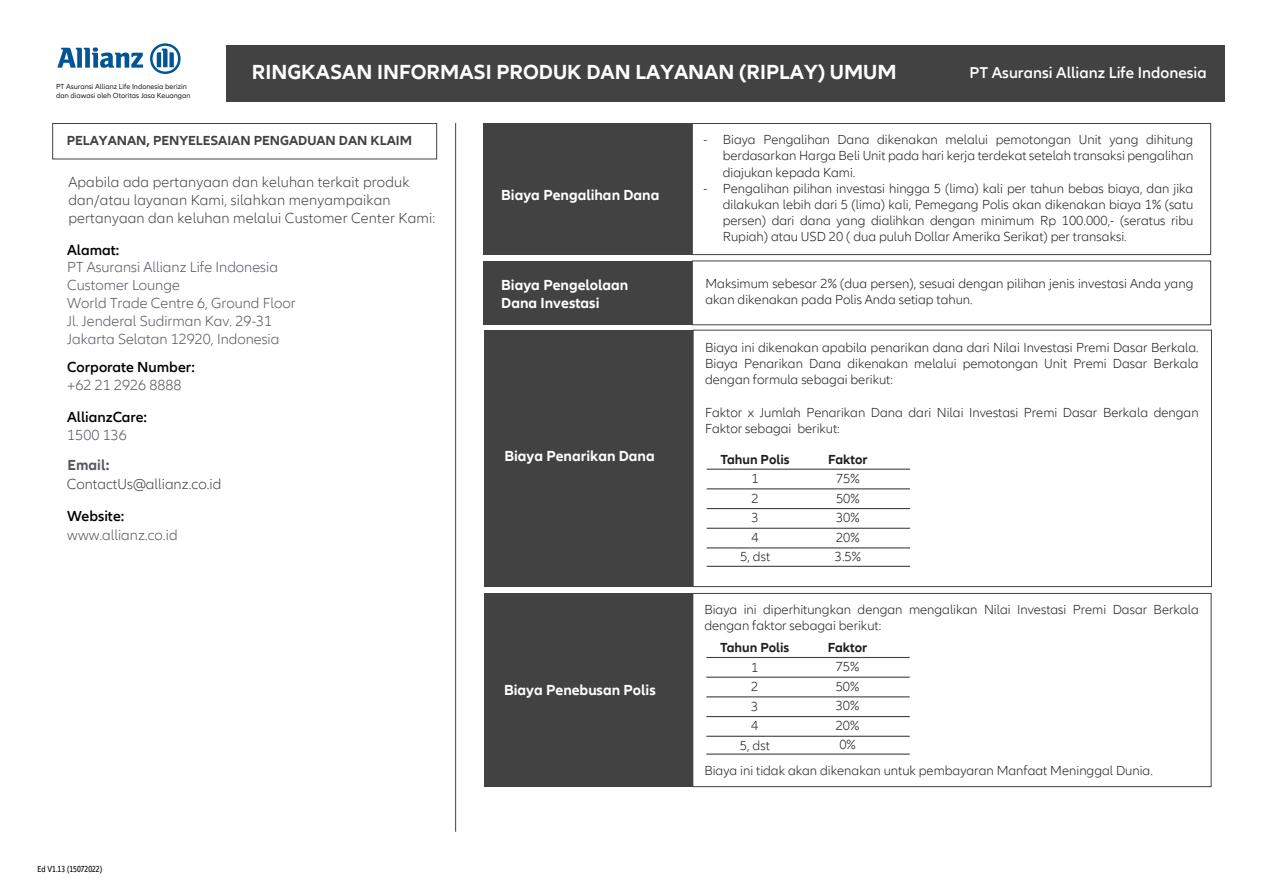
<style>
.page{position:relative;width:1263px;height:893px;background:#fff}
.page>*{position:absolute;margin:0;border:0;box-sizing:border-box;transform-origin:0 0}
.t1{font:700 21px "Allianz Neo";color:#fff}
.t2{font:600 16.2px "Allianz Neo";color:#fff}
.t3{font:300 15px/18px "Allianz Neo";color:#595663}
.t4{font:300 15px/18px "Allianz Neo";letter-spacing:.01em;color:#424242}
.t5{font:700 15px/18px "Allianz Neo";color:#fff}
.t6{font:600 15px "Allianz Neo";color:#000}
.t7{font:700 15px "Allianz Neo";color:#595663}
.t8{font:300 13.5px/19.5px "Allianz Neo";color:#231f20}
.t9{font:700 13.5px "Allianz Neo";color:#424242}
.t10{font:700 13.5px "Allianz Neo";color:#231f20}
.t11{font:condensed 9px "Allianz Neo";color:#000}
.t12{font:7.5px/9px "Allianz Neo";color:#231f20}
</style>
<div class="page">
<div style="left:52px;top:123px;width:385px;height:36px;border:1px solid #424242"></div>
<svg style="left:57px;top:47px;width:86px;height:21px"></svg>
<svg style="left:150px;top:43px;width:31px;height:31px"></svg>
<div style="left:484px;top:124px;width:208px;height:131px;background:#424242"></div>
<div style="left:692px;top:123px;width:519px;height:132px;border:1px solid #424242"></div>
<div style="left:484px;top:261px;width:208px;height:64px;background:#424242"></div>
<div style="left:692px;top:261px;width:519px;height:64px;border:1px solid #424242"></div>
<div style="left:484px;top:330px;width:209px;height:257px;background:#424242"></div>
<div style="left:693px;top:330px;width:519px;height:257px;border:1px solid #424242"></div>
<hr style="left:707px;top:469px;width:203px;height:1px;background:#424242">
<hr style="left:707px;top:488px;width:203px;height:1px;background:#424242">
<hr style="left:707px;top:508px;width:203px;height:1px;background:#424242">
<hr style="left:707px;top:528px;width:203px;height:1px;background:#424242">
<hr style="left:707px;top:547px;width:203px;height:1px;background:#424242">
<hr style="left:707px;top:566px;width:203px;height:1px;background:#424242">
<div style="left:484px;top:593px;width:209px;height:194px;background:#424242"></div>
<div style="left:692px;top:593px;width:519px;height:194px;border:1px solid #424242"></div>
<hr style="left:706px;top:657px;width:204px;height:1px;background:#424242">
<hr style="left:706px;top:677px;width:204px;height:1px;background:#424242">
<hr style="left:706px;top:696px;width:204px;height:1px;background:#424242">
<hr style="left:706px;top:716px;width:204px;height:1px;background:#424242">
<hr style="left:706px;top:736px;width:204px;height:1px;background:#424242">
<hr style="left:706px;top:753px;width:204px;height:2px;background:#424242">
<div style="left:226px;top:46px;width:999px;height:56px;background:#424242"></div>
<hr style="left:455px;top:123px;width:1px;height:709px;background:#424242">
<p class="t12" style="left:56px;top:82px;width:136px">PT Asuransi Allianz Life Indonesia berizin dan diawasi oleh Otoritas Jasa Keuangan</p>
<h1 class="t1" style="left:252px;top:60px;width:646px">RINGKASAN INFORMASI PRODUK DAN LAYANAN (RIPLAY) UMUM</h1>
<p class="t2" style="left:969px;top:63px;width:239px">PT Asuransi Allianz Life Indonesia</p>
<p class="t9" style="left:67px;top:132px;width:347px">PELAYANAN, PENYELESAIAN PENGADUAN DAN KLAIM</p>
<p class="t4" style="left:68px;top:173px;width:368px">Apabila ada pertanyaan dan keluhan terkait produk dan/atau layanan Kami, silahkan menyampaikan pertanyaan dan keluhan melalui Customer Center Kami:</p>
<p class="t6" style="left:67px;top:242px;width:53px">Alamat:</p>
<p class="t3" style="left:67px;top:258px;width:230px">PT Asuransi Allianz Life Indonesia<br>Customer Lounge<br>World Trade Centre 6, Ground Floor<br>Jl. Jenderal Sudirman Kav. 29-31<br>Jakarta Selatan 12920, Indonesia</p>
<p class="t6" style="left:67px;top:359px;width:129px">Corporate Number:</p>
<p class="t6" style="left:67px;top:408px;width:81px">AllianzCare:</p>
<p class="t3" style="left:67px;top:377px;width:116px">+62 21 2926 8888</p>
<p class="t3" style="left:67px;top:427px;width:61px">1500 136</p>
<p class="t7" style="left:68px;top:456px;width:43px">Email:</p>
<p class="t4" style="left:67px;top:476px;width:156px">ContactUs@allianz.co.id</p>
<p class="t6" style="left:67px;top:507px;width:59px">Website:</p>
<p class="t3" style="left:67px;top:526px;width:112px">www.allianz.co.id</p>
<p class="t11" style="left:37px;top:863px;width:66px">Ed V1.13 (15072022)</p>
<p class="t5" style="left:501px;top:187px;width:160px">Biaya Pengalihan Dana</p>
<p class="t5" style="left:501px;top:276px;width:129px">Biaya Pengelolaan<br>Dana Investasi</p>
<p class="t5" style="left:504px;top:447px;width:152px">Biaya Penarikan Dana</p>
<p class="t5" style="left:504px;top:681px;width:153px">Biaya Penebusan Polis</p>
<p class="t8" style="left:723px;top:132px;width:472px;line-height:16.2px">Biaya Pengalihan Dana dikenakan melalui pemotongan Unit yang dihitung berdasarkan Harga Beli Unit pada hari kerja terdekat setelah transaksi pengalihan diajukan kepada Kami.<br>Pengalihan pilihan investasi hingga 5 (lima) kali per tahun bebas biaya, dan jika dilakukan lebih dari 5 (lima) kali, Pemegang Polis akan dikenakan biaya 1% (satu persen) dari dana yang dialihkan dengan minimum Rp 100.000,- (seratus ribu Rupiah) atau USD 20 ( dua puluh Dollar Amerika Serikat) per transaksi.</p>
<p class="t8" style="left:705px;top:275px;width:489px;line-height:16.2px">Maksimum sebesar 2% (dua persen), sesuai dengan pilihan jenis investasi Anda yang akan dikenakan pada Polis Anda setiap tahun.</p>
<p class="t8" style="left:704px;top:130px;width:6px">-</p>
<p class="t8" style="left:704px;top:179px;width:6px">-</p>
<p class="t8" style="left:705px;top:340px;width:495px;line-height:16.2px;text-align:justify">Biaya ini dikenakan apabila penarikan dana dari Nilai Investasi Premi Dasar Berkala.<br>Biaya Penarikan Dana dikenakan melalui pemotongan Unit Premi Dasar Berkala dengan formula sebagai berikut:</p>
<p class="t8" style="left:705px;top:405px;width:495px;line-height:16.2px">Faktor x Jumlah Penarikan Dana dari Nilai Investasi Premi Dasar Berkala dengan<br>Faktor sebagai berikut:</p>
<p class="t10" style="left:720px;top:451px;width:71px">Tahun Polis</p>
<p class="t8" style="left:740px;top:469px;width:31px;text-align:center">1<br>2<br>3<br>4<br>5, dst</p>
<p class="t10" style="left:828px;top:451px;width:41px">Faktor</p>
<p class="t8" style="left:835px;top:469px;width:28px;text-align:justify">75% 50% 30% 20% 3.5%</p>
<p class="t8" style="left:704px;top:602px;width:496px;line-height:16.2px">Biaya ini diperhitungkan dengan mengalikan Nilai Investasi Premi Dasar Berkala dengan faktor sebagai berikut:</p>
<p class="t10" style="left:720px;top:640px;width:71px">Tahun Polis</p>
<p class="t8" style="left:740px;top:658px;width:31px;text-align:center">1<br>2<br>3<br>4<br>5, dst</p>
<p class="t10" style="left:828px;top:640px;width:41px">Faktor</p>
<p class="t8" style="left:836px;top:658px;width:25px;text-align:justify">75% 50% 30% 20% 0%</p>
<p class="t8" style="left:704px;top:761px;width:450px">Biaya ini tidak akan dikenakan untuk pembayaran Manfaat Meninggal Dunia.</p>
</div>
